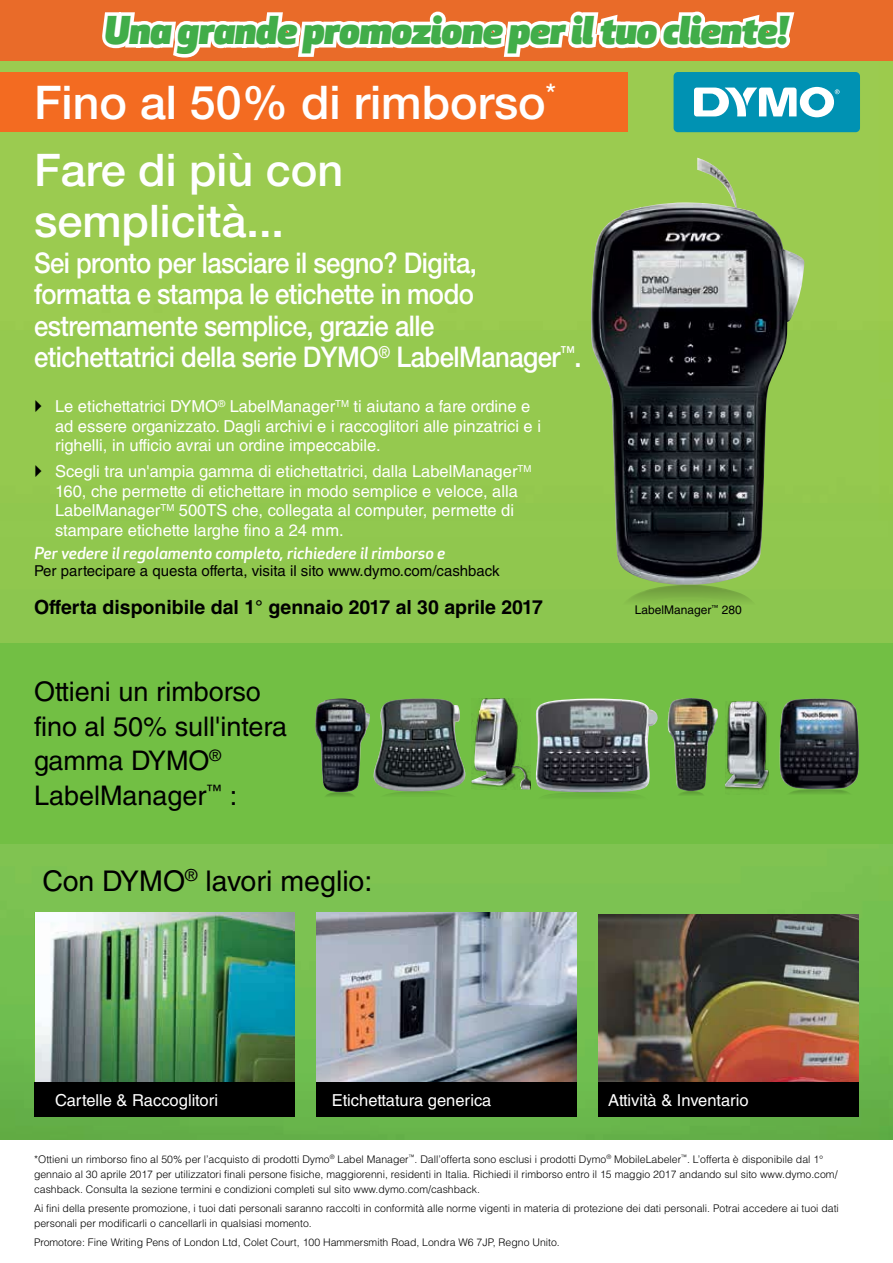
<style>
.page{position:relative;width:893px;height:1263px;background:#fff}
.page>*{position:absolute;margin:0;border:0;box-sizing:border-box;transform-origin:0 0}
.t1{font:500 46.5px "Helvetica Neue LT Pro";color:#fff}
.t2{font:500 45px/51px "Helvetica Neue LT Pro";color:#fff}
.t3{font:italic 900 37.5px "Apex New";color:#41ad49}
.t4{font:500 28.5px/31.5px "Helvetica Neue LT Pro";letter-spacing:-.02em;color:#fff;scale:.9 1}
.t5{font:28.5px "Helvetica LT Std";color:#000}
.t6{font:27px/34.5px "Helvetica LT Std";color:#000}
.t7{font:700 19.5px "Helvetica LT Std";color:#000}
.t8{font:16.5px/19.5px "Helvetica LT Std";color:#fff}
.t9{font:italic 500 16.2px "Apex New";color:#fff}
.t10{font:15px "Helvetica LT Std";color:#000}
.t11{font:12px "Helvetica LT Std";color:#000}
.t12{font:300 10.5px/15px "Helvetica LT Std";color:#000}
</style>
<div class="page">
<img style="left:0;top:61px;width:893px;height:1078px">
<div style="left:0;top:643px;width:893px;height:201px;background:#72bf44"></div>
<img style="left:35px;top:913px;width:260px;height:170px">
<img style="left:316px;top:913px;width:261px;height:170px">
<img style="left:598px;top:914px;width:261px;height:169px">
<div style="left:34px;top:1083px;width:261px;height:34px;background:#000"></div>
<div style="left:316px;top:1083px;width:261px;height:34px;background:#000"></div>
<div style="left:598px;top:1083px;width:261px;height:34px;background:#000"></div>
<div style="left:0;top:72px;width:627px;height:60px;background:#f36b21"></div>
<div style="left:674px;top:72px;width:186px;height:60px;background:#0092b3;border-radius:4px"></div>
<img style="left:374px;top:698px;width:91px;height:97px">
<img style="left:315px;top:698px;width:55px;height:94px">
<img style="left:326px;top:792px;width:28px;height:5px">
<img style="left:471px;top:698px;width:60px;height:91px">
<img style="left:536px;top:698px;width:122px;height:94px">
<img style="left:545px;top:792px;width:90px;height:5px">
<img style="left:667px;top:698px;width:51px;height:93px">
<img style="left:780px;top:698px;width:79px;height:91px">
<img style="left:725px;top:788px;width:39px;height:3px">
<img style="left:725px;top:701px;width:43px;height:87px">
<img style="left:591px;top:162px;width:214px;height:423px">
<img style="left:617px;top:585px;width:144px;height:40px">
<div style="left:0;top:0;width:893px;height:61px;background:#e96b29"></div>
<svg style="left:97px;top:11px;width:743px;height:151px"></svg>
<svg style="left:35px;top:400px;width:6px;height:12px"></svg>
<svg style="left:35px;top:465px;width:6px;height:12px"></svg>
<h3 class="t3" style="left:105px;top:5px;width:685px">Una grande promozione per il tuo cliente!</h3>
<h1 class="t1" style="left:34px;top:74px;width:523px">Fino al 50% di rimborso<sup>*</sup></h1>
<h2 class="t2" style="left:34px;top:144px;width:311px">Fare di più con semplicità...</h2>
<h3 class="t4" style="left:34px;top:247px;width:610px">Sei pronto per lasciare il segno? Digita,<br>formatta e stampa le etichette in modo estremamente semplice, grazie alle etichettatrici della serie DYMO<sup>®</sup> LabelManager<sup>™</sup>.</h3>
<h3 class="t8" style="left:55px;top:397px;width:487px">Le etichettatrici DYMO<sup>®</sup> LabelManager<sup>TM</sup> ti aiutano a fare ordine e ad essere organizzato. Dagli archivi e i raccoglitori alle pinzatrici e i righelli, in ufficio avrai un ordine impeccabile.</h3>
<h3 class="t8" style="left:55px;top:462px;width:478px">Scegli tra un'ampia gamma di etichettatrici, dalla LabelManager<sup>TM </sup>160, che permette di etichettare in modo semplice e veloce, alla LabelManager<sup>TM</sup> 500TS che, collegata al computer, permette di stampare etichette larghe fino a 24 mm.</h3>
<h3 class="t10" style="left:34px;top:562px;width:467px">Per partecipare a questa offerta, visita il sito www.dymo.com/cashback</h3>
<h3 class="t7" style="left:34px;top:595px;width:511px">Offerta disponibile dal 1° gennaio 2017 al 30 aprile 2017</h3>
<h3 class="t9" style="left:34px;top:542px;width:413px">Per vedere il regolamento completo, richiedere il rimborso e</h3>
<h3 class="t6" style="left:34px;top:674px;width:255px">Ottieni un rimborso fino al 50% sull'intera gamma DYMO<sup>®<br></sup>LabelManager<sup>™</sup> :</h3>
<h3 class="t5" style="left:43px;top:864px;width:331px">Con DYMO<sup>®</sup> lavori meglio:</h3>
<p class="t11" style="left:635px;top:603px;width:109px">LabelManager<sup>™</sup> 280</p>
<h3 class="t8" style="left:55px;top:1090px;width:164px">Cartelle &amp; Raccoglitori</h3>
<h3 class="t8" style="left:332px;top:1090px;width:161px">Etichettatura generica</h3>
<h3 class="t8" style="left:608px;top:1090px;width:142px">Attività &amp; Inventario</h3>
<p class="t12" style="left:34px;top:1151px;width:805px">*Ottieni un rimborso fino al 50% per l’acquisto di prodotti Dymo<sup>®</sup> Label Manager<sup>™</sup>. Dall’offerta sono esclusi i prodotti Dymo<sup>®</sup> MobileLabeler<sup>™</sup>. L’offerta è disponibile dal 1° gennaio al 30 aprile 2017 per utilizzatori finali persone fisiche, maggiorenni, residenti in Italia. Richiedi il rimborso entro il 15 maggio 2017 andando sul sito www.dymo.com/ cashback. Consulta la sezione termini e condizioni completi sul sito www.dymo.com/cashback.</p>
<p class="t12" style="left:34px;top:1201px;width:806px">Ai fini della presente promozione, i tuoi dati personali saranno raccolti in conformità alle norme vigenti in materia di protezione dei dati personali. Potrai accedere ai tuoi dati personali per modificarli o cancellarli in qualsiasi momento.</p>
<p class="t12" style="left:34px;top:1235px;width:527px">Promotore: Fine Writing Pens of London Ltd, Colet Court, 100 Hammersmith Road, Londra W6 7JP, Regno Unito.</p>
</div>
